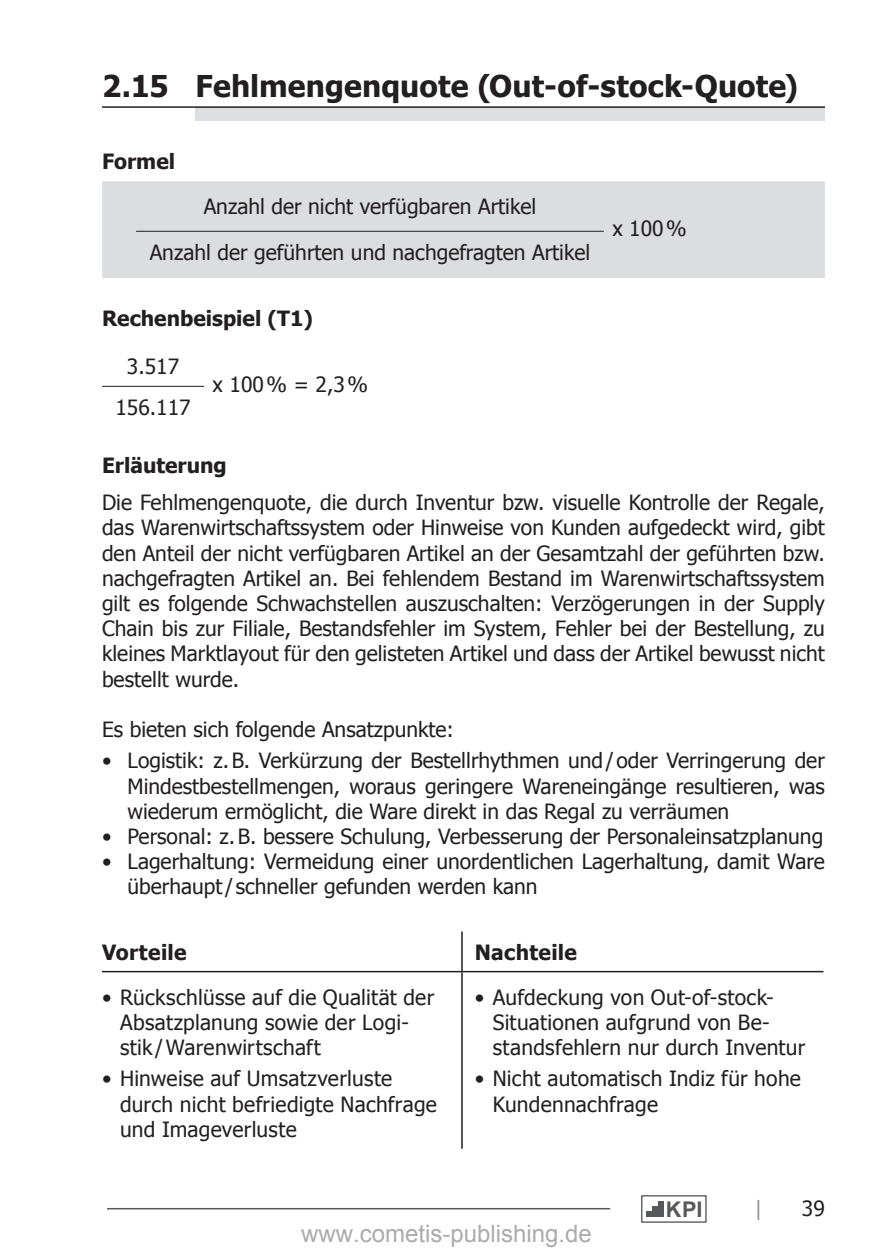
<style>
.page{position:relative;width:893px;height:1259px;background:#fff}
.page>*{position:absolute;margin:0;border:0;box-sizing:border-box;transform-origin:0 0}
.t1{font:700 30px "Tahoma";letter-spacing:.005em;color:#231f20}
.t2{font:24px "Arial";color:#ababab}
.t3{font:700 21.6px "Arial";color:#57585a}
.t4{font:21px/25.2px "Tahoma";color:#231f20}
.t5{font:700 21px "Tahoma";color:#231f20}
.t6{font:21px "Tahoma";color:#939598}
</style>
<div class="page">
<div style="left:196px;top:107px;width:629px;height:14px;background:#dddee0"></div>
<hr style="left:102px;top:106px;width:723px;height:2px;background:#231f20">
<div style="left:102px;top:181px;width:723px;height:97px;background:#dcdddf"></div>
<hr style="left:136px;top:231px;width:468px;height:1px;background:#231f20">
<hr style="left:102px;top:386px;width:102px;height:1px;background:#231f20">
<hr style="left:102px;top:971px;width:360px;height:1px;background:#231f20">
<hr style="left:462px;top:971px;width:361px;height:1px;background:#231f20">
<hr style="left:461px;top:931px;width:2px;height:40px;background:#231f20">
<hr style="left:461px;top:972px;width:2px;height:176px;background:#231f20">
<hr style="left:107px;top:1208px;width:503px;height:1px;background:#57585a">
<div style="left:641px;top:1195px;width:66px;height:27px;background:#fff;border:1px solid #57585a"></div>
<div style="left:659px;top:1201px;width:5px;height:15px;background:#57585a"></div>
<div style="left:652px;top:1206px;width:6px;height:10px;background:#57585a"></div>
<svg style="left:646px;top:1211px;width:6px;height:5px"></svg>
<h1 class="t1" style="left:102px;top:65px;width:697px">2.15 Fehlmengenquote (Out-of-stock-Quote)</h1>
<p class="t5" style="left:102px;top:147px;width:75px">Formel</p>
<p class="t4" style="left:204px;top:193px;width:334px">Anzahl der nicht verfügbaren Artikel</p>
<p class="t4" style="left:150px;top:239px;width:442px">Anzahl der geführten und nachgefragten Artikel</p>
<p class="t5" style="left:102px;top:304px;width:212px">Rechenbeispiel (T1)</p>
<p class="t4" style="left:127px;top:352px;width:54px">3.517</p>
<p class="t4" style="left:213px;top:371px;width:157px">x 100% = 2,3%</p>
<p class="t4" style="left:115px;top:394px;width:77px">156.117</p>
<p class="t4" style="left:612px;top:215px;width:76px">x 100%</p>
<p class="t5" style="left:102px;top:451px;width:126px">Erläuterung</p>
<p class="t4" style="left:102px;top:489px;width:724px;text-align:justify">Die Fehlmengenquote, die durch Inventur bzw. visuelle Kontrolle der Regale, das Warenwirtschaftssystem oder Hinweise von Kunden aufgedeckt wird, gibt den Anteil der nicht verfügbaren Artikel an der Gesamtzahl der geführten bzw. nachgefragten Artikel an. Bei fehlendem Bestand im Warenwirtschaftssystem gilt es folgende Schwachstellen auszuschalten: Verzögerungen in der Supply Chain bis zur Filiale, Bestandsfehler im System, Fehler bei der Bestellung, zu kleines Marktlayout für den gelisteten Artikel und dass der Artikel bewusst nicht bestellt wurde.</p>
<p class="t4" style="left:102px;top:716px;width:354px">Es bieten sich folgende Ansatzpunkte:</p>
<p class="t4" style="left:128px;top:747px;width:699px;text-align:justify;text-indent:-25px">• Logistik: z.B. Verkürzung der Bestellrhythmen und/oder Verringerung der Mindestbestellmengen, woraus geringere Wareneingänge resultieren, was wiederum ermöglicht, die Ware direkt in das Regal zu verräumen</p>
<p class="t4" style="left:102px;top:822px;width:723px">• Personal: z.B. bessere Schulung, Verbesserung der Personaleinsatzplanung</p>
<p class="t4" style="left:128px;top:848px;width:699px;text-indent:-26px">• Lagerhaltung: Vermeidung einer unordentlichen Lagerhaltung, damit Ware überhaupt/ schneller gefunden werden kann</p>
<p class="t5" style="left:102px;top:937px;width:86px">Vorteile</p>
<p class="t5" style="left:475px;top:937px;width:104px">Nachteile</p>
<p class="t4" style="left:120px;top:983px;width:316px;text-indent:-18px">• Rückschlüsse auf die Qualität der<br>Absatzplanung sowie der Logi&shy;stik /Warenwirtschaft</p>
<p class="t4" style="left:120px;top:1065px;width:318px;text-indent:-18px">• Hinweise auf Umsatzverluste durch nicht befriedigte Nachfrage und Imageverluste</p>
<p class="t4" style="left:493px;top:983px;width:314px;text-indent:-18px">• Aufdeckung von Out-of-stock-<br>Situationen aufgrund von Be&shy;standsfehlern nur durch Inventur</p>
<p class="t4" style="left:493px;top:1065px;width:310px;text-indent:-18px">• Nicht automatisch Indiz für hohe<br>Kundennachfrage</p>
<p class="t2" style="left:301px;top:1217px;width:292px">www.cometis-publishing.de</p>
<p class="t3" style="left:666px;top:1194px;width:38px">KPI</p>
<p class="t6" style="left:755px;top:1193px;width:10px">|</p>
<p class="t4" style="left:802px;top:1194px;width:24px">39</p>
</div>
